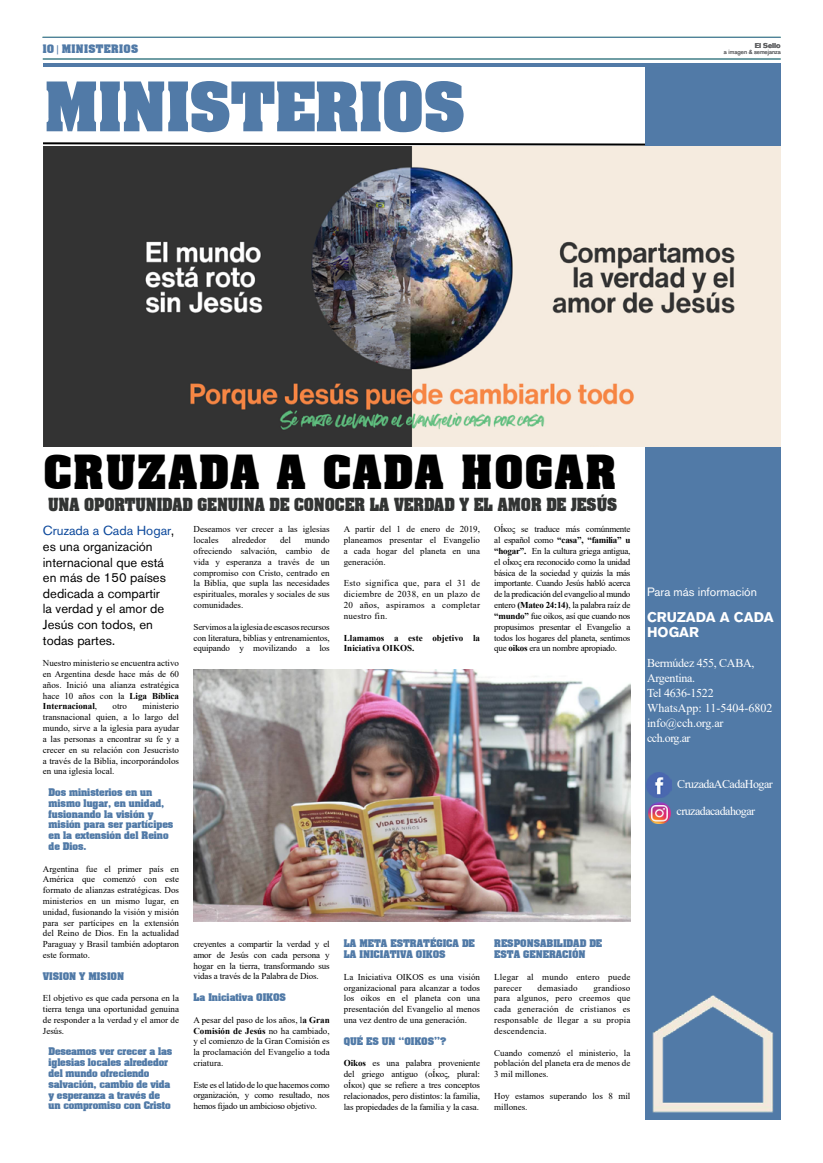
<style>
.page{position:relative;width:823px;height:1163px;background:#fff}
.page>*{position:absolute;margin:0;border:0;box-sizing:border-box;transform-origin:0 0}
.t1{font:700 58px "Aaron";color:#517aa7}
.t2{font:700 40px "Aaron";letter-spacing:.05em;color:#000}
.t3{font:700 15.4px "Aaron";color:#323433;scale:.91 1}
.t4{font:700 14px/15px "Akzidenz Grotesk BQ";color:#fff}
.t5{font:13px/15.6px "Akzidenz Grotesk BQ Reg OK";color:#000}
.t6{font:12px/15px "Times New Roman";letter-spacing:-.025em;color:#fff}
.t7{font:12px "Akzidenz Grotesk BQ Reg OK";color:#fff}
.t8{font:12px "Times New Roman";letter-spacing:-.045em;color:#fff}
.t9{font:700 10px "Aaron";letter-spacing:.04em;color:#517aa7}
.t10{font:9px/10.8px "Times New Roman";color:#000;text-align:justify}
.t11{font:700 9px/10.8px "Aaron";color:#517aa7}
.t12{font:9px/10.8px "Times New Roman";letter-spacing:.02em;color:#000}
.t13{font:700 9px/10.8px "Times New Roman";color:#000}
.t14{font:700 7px "Akzidenz Grotesk BQ";color:#636466}
.t15{font:6px "Akzidenz Grotesk BQ Reg OK";color:#636466}
.s1{font-family:"Akzidenz Grotesk BQ Reg OK";font-weight:400}
.s2{color:#0c489b}
.s3{font-weight:700}
</style>
<div class="page">
<hr style="left:43px;top:59px;width:737px;height:1px;background:#517aa7">
<hr style="left:43px;top:63px;width:737px;height:4px;background:#517aa7">
<hr style="left:43px;top:37px;width:737px;height:1px;background:#517aa7">
<svg style="left:43px;top:141px;width:738px;height:6px"></svg>
<div style="left:644px;top:67px;width:135px;height:1052px;background:#517aa7"></div>
<img style="left:44px;top:146px;width:736px;height:300px">
<img style="left:646px;top:772px;width:24px;height:25px">
<img style="left:648px;top:802px;width:22px;height:21px">
<img style="left:193px;top:669px;width:437px;height:252px">
<img style="left:646px;top:984px;width:134px;height:136px">
<p class="t9" style="left:43px;top:40px;width:97px">10 <span class="s1">|</span> MINISTERIOS</p>
<p class="t14" style="left:754px;top:41px;width:27px">El Sello</p>
<p class="t15" style="left:723px;top:48px;width:58px">a imagen &amp; semejanza</p>
<h1 class="t1" style="left:44px;top:57px;width:422px">MINISTERIOS</h1>
<h2 class="t2" style="left:44px;top:438px;width:156px">Cruzada</h2>
<h2 class="t2" style="left:277px;top:438px;width:107px">a Cada</h2>
<h2 class="t2" style="left:461px;top:438px;width:64px">Hogar</h2>
<h3 class="t3" style="left:48px;top:491px;width:626px">UNA OPORTUNIDAD GENUINA DE CONOCER LA VERDAD Y EL AMOR DE JESÚS</h3>
<h3 class="t5" style="left:43px;top:523px;width:133px"><span class="s2">Cruzada a Cada Hogar</span>, es una organización internacional que está en más de 150 países dedicada a compartir<br>la verdad y el amor de<br>Jesús con todos, en todas partes.</h3>
<p class="t10" style="left:43px;top:657px;width:138px">Nuestro ministerio se encuentra activo en Argentina desde hace más de 60 años. Inició una alianza estratégica hace 10 años con la <span class="s3">Liga Bíblica Internacional</span>,</p>
<p class="t10" style="left:43px;top:700px;width:138px;text-indent:100px">ministerio transnacional quien, a lo largo del mundo, sirve a la iglesia para ayudar a las personas a encontrar su fe y a crecer en su relación con Jesucristo a través de la Biblia, incorporándolos en una iglesia local.</p>
<p class="t11" style="left:49px;top:786px;width:126px">Dos ministerios en un mismo lugar, en unidad, fusionando la visión y misión para ser partícipes en la extensión del Reino de Dios.</p>
<p class="t10" style="left:43px;top:862px;width:138px">Argentina fue el primer país en América que comenzó con este formato de alianzas estratégicas. Dos ministerios en un mismo lugar, en unidad, fusionando la visión y misión para ser partícipes en la extensión del Reino de Dios. En la actualidad Paraguay y Brasil también adoptaron este formato.</p>
<p class="t11" style="left:43px;top:969px;width:83px">VISION Y MISION</p>
<p class="t10" style="left:43px;top:992px;width:138px">El objetivo es que cada persona en la tierra tenga una oportunidad genuina de responder a la verdad y el amor de Jesús.</p>
<p class="t11" style="left:49px;top:1045px;width:125px">Deseamos ver crecer a las iglesias locales alrededor del mundo ofreciendo salvación, cambio de vida y esperanza a través de un compromiso con Cristo</p>
<p class="t10" style="left:113px;top:700px;width:16px">otro</p>
<p class="t10" style="left:193px;top:523px;width:138px">Deseamos ver crecer a las iglesias locales</p>
<p class="t10" style="left:193px;top:534px;width:138px;text-indent:111px">mundo ofreciendo salvación, cambio de vida y esperanza a través de un compromiso con Cristo, centrado en la Biblia, que supla las necesidades espirituales, morales y sociales de sus comunidades.</p>
<p class="t10" style="left:193px;top:621px;width:138px">Servimos a la iglesia de escasos recursos con literatura, biblias y entrenamientos, equipando y movilizando a los</p>
<p class="t10" style="left:232px;top:534px;width:35px">alrededor</p>
<p class="t10" style="left:280px;top:534px;width:12px">del</p>
<p class="t10" style="left:343px;top:523px;width:138px">A partir del 1 de enero de 2019, planeamos presentar el Evangelio a cada hogar del planeta en una generación.</p>
<p class="t10" style="left:343px;top:577px;width:138px">Esto significa que, para el 31 de diciembre de 2038, en un plazo de 20 años, aspiramos a completar nuestro fin.</p>
<p class="t13" style="left:343px;top:631px;width:138px">Llamamos a este objetivo la<br>Iniciativa OIKOS.</p>
<p class="t10" style="left:494px;top:523px;width:138px">OÍκος se traduce más comúnmente al español como <span class="s3">“casa”, “familia” u “hogar”.</span> En la cultura griega antigua, el οÍκος era reconocido como la unidad básica de la sociedad y quizás la más importante. Cuando Jesús habló acerca de la predicación del evangelio al mundo entero <span class="s3">(Mateo 24:14)</span>, la palabra raíz de <span class="s3">“mundo”</span> fue oikos, así que cuando nos propusimos presentar el Evangelio a todos los hogares del planeta, sentimos que <span class="s3">oikos</span> era un nombre apropiado.</p>
<p class="t10" style="left:193px;top:938px;width:138px">creyentes a compartir la verdad y el amor de Jesús con cada persona y hogar en la tierra, transformando sus vidas a través de la Palabra de Dios.</p>
<p class="t11" style="left:193px;top:991px;width:94px">La Iniciativa OIKOS</p>
<p class="t10" style="left:193px;top:1013px;width:138px">A pesar del paso de los años, l<span class="s3">a Gran Comisión de Jesús</span> no ha cambiado, y el comienzo de la Gran Comisión es la proclamación del Evangelio a toda criatura.</p>
<p class="t10" style="left:193px;top:1078px;width:138px">Este es el latido de lo que hacemos como organización, y como resultado, nos hemos fijado un ambicioso objetivo.</p>
<p class="t11" style="left:343px;top:937px;width:132px">LA META ESTRATÉGICA DE<br>LA INICIATIVA OIKOS</p>
<p class="t10" style="left:343px;top:971px;width:138px">La Iniciativa OIKOS es una visión organizacional para alcanzar a todos los oikos en el planeta con una presentación del Evangelio al menos una vez dentro de una generación.</p>
<p class="t11" style="left:343px;top:1034px;width:104px">QUÉ ES UN “OIKOS”?</p>
<p class="t10" style="left:343px;top:1057px;width:138px"><span class="s3">Oikos</span> es una palabra proveniente del griego antiguo (οÍκος, plural: οÍκοι) que se refiere a tres conceptos relacionados, pero distintos: la familia, las propiedades de la familia y la casa.</p>
<p class="t11" style="left:494px;top:937px;width:109px">RESPONSABILIDAD DE<br>ESTA GENERACIÓN</p>
<p class="t12" style="left:494px;top:971px;width:138px">Llegar al mundo entero puede parecer</p>
<p class="t10" style="left:494px;top:981px;width:138px;text-indent:99px">grandioso para algunos, pero creemos que cada generación de cristianos es responsable de llegar a su propia descendencia.</p>
<p class="t10" style="left:494px;top:1046px;width:138px">Cuando comenzó el ministerio, la población del planeta era de menos de 3 mil millones.</p>
<p class="t10" style="left:494px;top:1089px;width:138px">Hoy estamos superando los 8 mil millones.</p>
<p class="t12" style="left:537px;top:981px;width:41px">demasiado</p>
<h3 class="t7" style="left:646px;top:585px;width:111px">Para más información</h3>
<h3 class="t4" style="left:646px;top:609px;width:128px">CRUZADA A CADA<br>HOGAR</h3>
<h3 class="t6" style="left:646px;top:655px;width:127px">Bermúdez 455, CABA,<br>Argentina.<br>Tel 4636-1522<br>WhatsApp: 11-5404-6802 info@cch.org.ar<br>cch.org.ar</h3>
<h3 class="t6" style="left:676px;top:775px;width:97px">CruzadaACadaHogar</h3>
<h3 class="t8" style="left:676px;top:802px;width:80px">cruzadacadahogar</h3>
</div>
